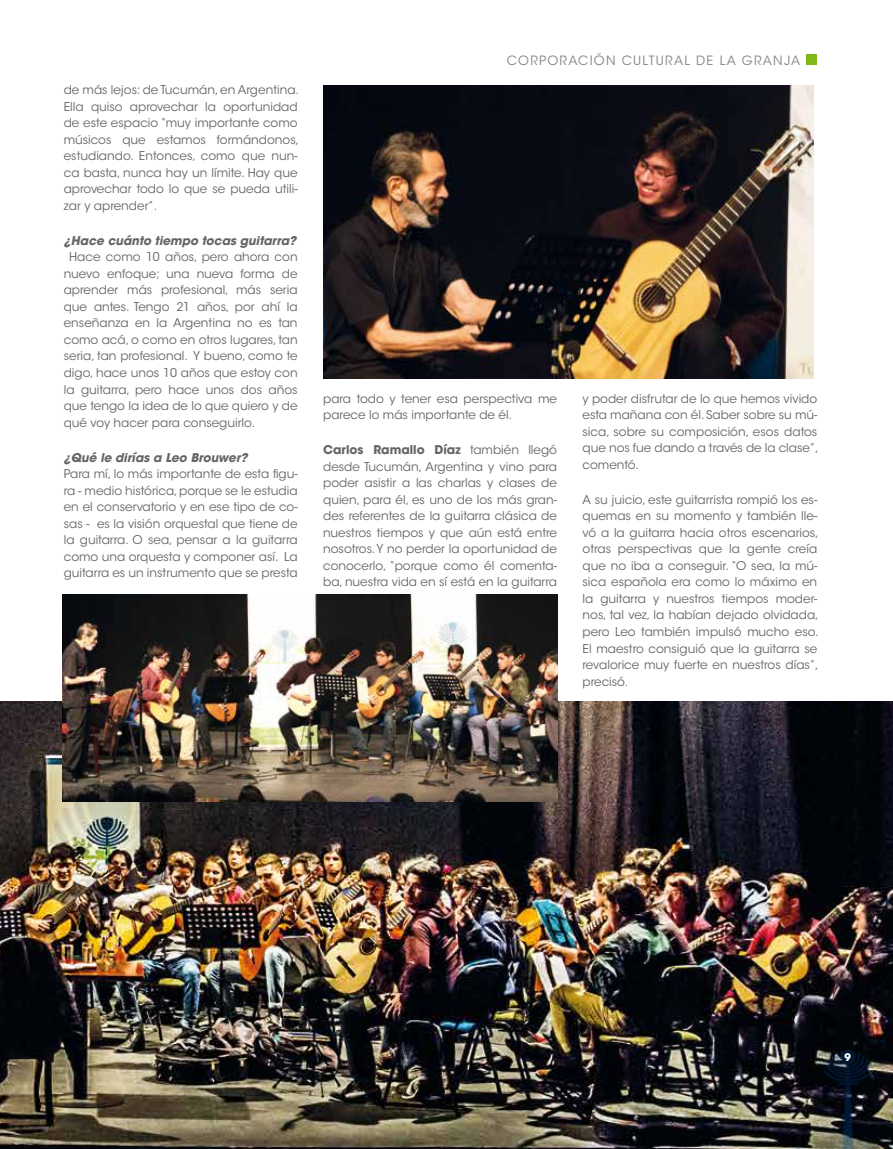
<style>
.page{position:relative;width:893px;height:1149px;background:#fff}
.page>*{position:absolute;margin:0;border:0;box-sizing:border-box;transform-origin:0 0}
.t1{font:12.75px "ITC Avant Garde Std";letter-spacing:.1em;color:#87888a}
.t2{font:12px/16.5px "ITC Avant Garde Std";color:#646567;text-align:justify}
.t3{font:italic 700 12px "ITC Avant Garde Std";color:#646567}
.t4{font:700 10.5px "ITC Avant Garde Std";color:#fff}
.s1{font-weight:700}
</style>
<div class="page">
<img style="left:0;top:701px;width:893px;height:447px">
<div style="left:806px;top:54px;width:11px;height:11px;background:#82b71a"></div>
<img style="left:823px;top:1049px;width:49px;height:99px">
<img style="left:323px;top:85px;width:491px;height:293px">
<img style="left:63px;top:594px;width:494px;height:207px">
<p class="t2" style="left:64px;top:81px;width:237px">de más lejos: de Tucumán, en Argentina.<br>Ella quiso aprovechar la oportunidad de este espacio “muy importante como músicos que estamos formándonos, estudiando. Entonces, como que nun&shy;ca basta, nunca hay un límite. Hay que aprovechar todo lo que se pueda utili&shy;zar y aprender”.</p>
<p class="t3" style="left:64px;top:232px;width:234px">¿Hace cuánto tiempo tocas guitarra?</p>
<p class="t2" style="left:64px;top:249px;width:235px;text-indent:5px">Hace como 10 años, pero ahora con nuevo enfoque; una nueva forma de aprender más profesional, más seria que antes. Tengo 21 años, por ahí la enseñanza en la Argentina no es tan como acá, o como en otros lugares, tan seria, tan profesional. Y bueno, como te digo, hace unos 10 años que estoy con la guitarra, pero hace unos dos años que tengo la idea de lo que quiero y de qué voy hacer para conseguirlo.</p>
<p class="t3" style="left:64px;top:449px;width:185px">¿Qué le dirías a Leo Brouwer?</p>
<p class="t2" style="left:64px;top:465px;width:235px">Para mí, lo más importante de esta figu&shy;ra - medio histórica, porque se le estudia en el conservatorio y en ese tipo de co&shy;sas - es la visión orquestal que tiene de la guitarra. O sea, pensar a la guitarra como una orquesta y componer así. La guitarra es un instrumento que se presta</p>
<p class="t1" style="left:507px;top:53px;width:295px">CORPORACIÓN CULTURAL DE LA GRANJA</p>
<p class="t2" style="left:323px;top:390px;width:235px">para todo y tener esa perspectiva me parece lo más importante de él.</p>
<p class="t2" style="left:323px;top:442px;width:235px"><span class="s1">Carlos Ramallo Díaz</span> también llegó desde Tucumán, Argentina y vino para poder asistir a las charlas y clases de quien, para él, es uno de los más gran&shy;des referentes de la guitarra clásica de nuestros tiempos y que aún está entre nosotros. Y no perder la oportunidad de conocerlo, “porque como él comenta&shy;ba, nuestra vida en sí está en la guitarra</p>
<p class="t2" style="left:583px;top:390px;width:238px">y poder disfrutar de lo que hemos vivido esta mañana con él. Saber sobre su mú&shy;sica, sobre su composición, esos datos que nos fue dando a través de la clase”, comentó.</p>
<p class="t2" style="left:583px;top:491px;width:238px;text-align:left">A su juicio, este guitarrista rompió los es&shy;quemas en su momento y también lle&shy;vó a la guitarra hacia otros escenarios, otras perspectivas que la gente creía que no iba a conseguir. “O sea, la mú&shy;sica española era como lo máximo en la guitarra y nuestros tiempos moder&shy;nos, tal vez, la habían dejado olvidada, pero Leo también impulsó mucho eso.<br>El maestro consiguió que la guitarra se revalorice muy fuerte en nuestros días”, precisó.</p>
<p class="t4" style="left:844px;top:1050px;width:8px">9</p>
</div>
